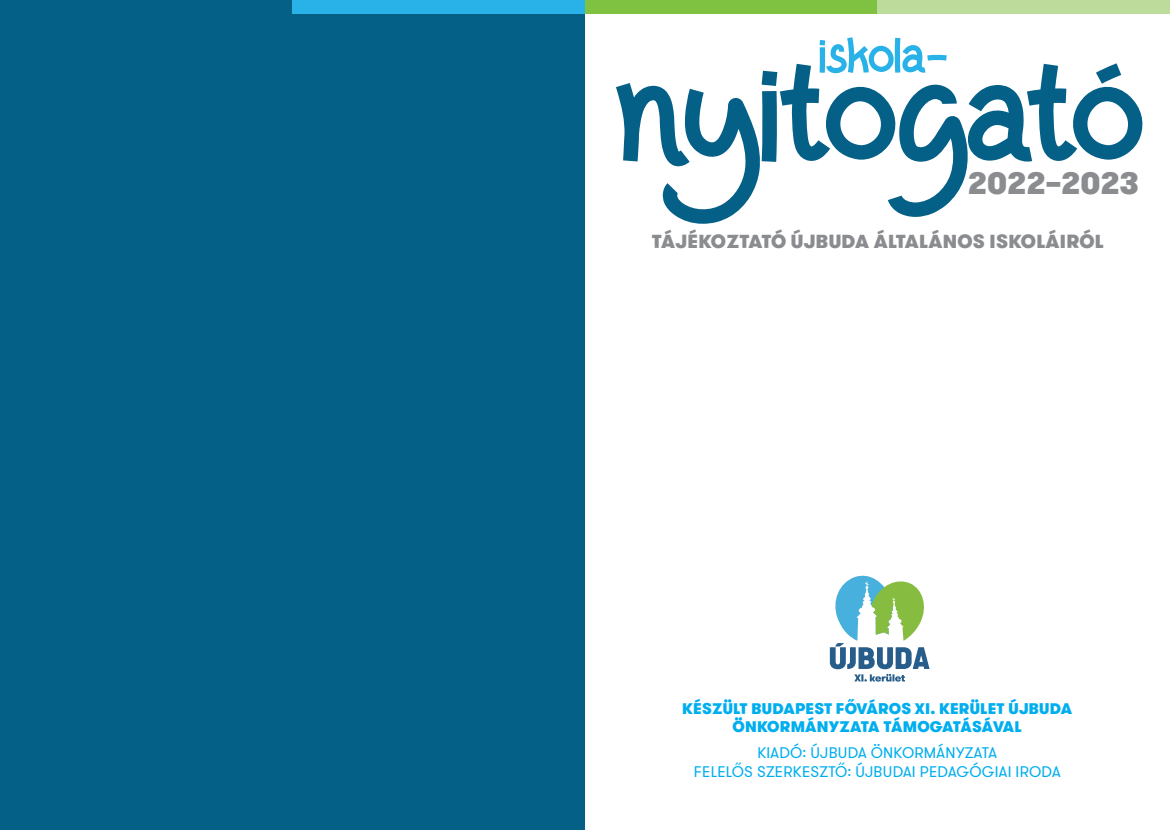
<style>
.page{position:relative;width:1170px;height:830px;background:#fff}
.page>*{position:absolute;margin:0;border:0;box-sizing:border-box;transform-origin:0 0}
.t1{font:163.75px "Summer Joy";letter-spacing:-.035em;color:#046087}
.t2{font:59px "Summer Joy";letter-spacing:-.01em;color:#29b2e7}
.t3{font:900 30.75px "GT Walsheim Pro";color:#8a8c8f}
.t4{font:900 18.75px "GT Walsheim Pro";letter-spacing:.015em;color:#8a8c8f}
.t5{font:15.25px/18.4px "GT Walsheim Pro";letter-spacing:.015em;color:#00aeef;text-align:center}
.t6{font:900 15.25px/18.4px "GT Walsheim Pro";letter-spacing:.015em;color:#00aeef;text-align:center}
</style>
<div class="page">
<svg style="left:829px;top:575px;width:100px;height:106px"></svg>
<div style="left:0;top:0;width:585px;height:829px;background:#046087"></div>
<div style="left:292px;top:0;width:293px;height:14px;background:#29b2e7"></div>
<div style="left:585px;top:0;width:292px;height:14px;background:#7fc241"></div>
<div style="left:877px;top:0;width:292px;height:14px;background:#bddc9b"></div>
<h2 class="t2" style="left:819px;top:27px;width:132px">iskola-</h2>
<h1 class="t1" style="left:616px;top:35px;width:539px">nyitogató</h1>
<h3 class="t3" style="left:967px;top:162px;width:172px">2022–2023</h3>
<p class="t4" style="left:651px;top:229px;width:453px">TÁJÉKOZTATÓ ÚJBUDA ÁLTALÁNOS ISKOLÁIRÓL</p>
<p class="t6" style="left:682px;top:699px;width:391px">KÉSZÜLT BUDAPEST FŐVÁROS XI. KERÜLET ÚJBUDA<br>ÖNKORMÁNYZATA TÁMOGATÁSÁVAL</p>
<p class="t5" style="left:693px;top:743px;width:368px">KIADÓ: ÚJBUDA ÖNKORMÁNYZATA<br>FELELŐS SZERKESZTŐ: ÚJBUDAI PEDAGÓGIAI IRODA</p>
</div>
